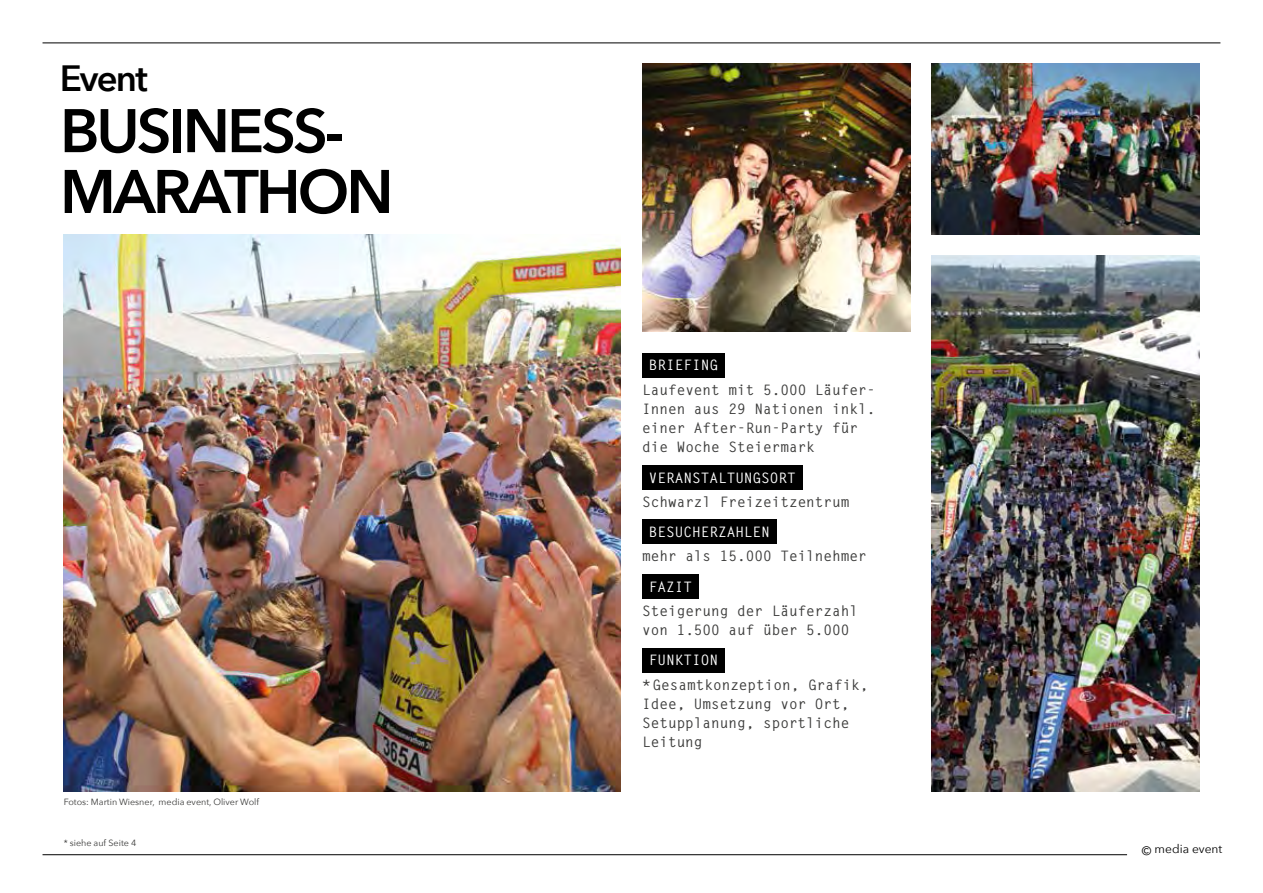
<style>
.page{position:relative;width:1263px;height:893px;background:#fff}
.page>*{position:absolute;margin:0;border:0;box-sizing:border-box;transform-origin:0 0}
.t1{font:600 60.75px/60.8px "Avenir Next";letter-spacing:-.05em;color:#000}
.t2{font:600 36.45px "Avenir Next";letter-spacing:-.05em;color:#000}
.t3{font:700 14.4px/19.2px "Letter Gothic Std";color:#3c3c3b}
.t4{font:700 14.4px "Letter Gothic Std";color:#fff}
.t5{font:12px "Avenir Next";color:#000}
.t6{font:9px "Avenir Next";color:#3c3c3b}
</style>
<div class="page">
<img style="left:931px;top:255px;width:268px;height:536px">
<img style="left:642px;top:64px;width:268px;height:268px">
<img style="left:931px;top:64px;width:268px;height:170px">
<hr style="left:43px;top:43px;width:1177px;height:1px;background:#000">
<img style="left:64px;top:234px;width:557px;height:557px">
<div style="left:642px;top:353px;width:83px;height:24px;background:#000"></div>
<div style="left:642px;top:520px;width:135px;height:24px;background:#000"></div>
<div style="left:642px;top:574px;width:57px;height:24px;background:#000"></div>
<div style="left:642px;top:648px;width:83px;height:24px;background:#000"></div>
<div style="left:642px;top:465px;width:161px;height:24px;background:#000"></div>
<hr style="left:43px;top:854px;width:1084px;height:1px;background:#000">
<h2 class="t2" style="left:60px;top:47px;width:89px">Event</h2>
<h1 class="t1" style="left:60px;top:99px;width:335px">BUSINESS-<br>MARATHON</h1>
<p class="t6" style="left:64px;top:794px;width:197px">Fotos: Martin Wiesner, media event, Oliver Wolf</p>
<p class="t6" style="left:64px;top:835px;width:74px">* siehe auf Seite 4</p>
<p class="t4" style="left:649px;top:356px;width:71px">BRIEFING</p>
<p class="t3" style="left:642px;top:380px;width:235px">Laufevent mit 5.000 Läufer-<br>Innen aus 29 Nationen inkl. einer After-Run-Party für die Woche Steiermark</p>
<p class="t4" style="left:649px;top:469px;width:148px">VERANSTALTUNGSORT</p>
<p class="t3" style="left:642px;top:492px;width:209px">Schwarzl Freizeitzentrum</p>
<p class="t4" style="left:649px;top:523px;width:122px">BESUCHERZAHLEN</p>
<p class="t3" style="left:642px;top:547px;width:226px">mehr als 15.000 Teilnehmer</p>
<p class="t4" style="left:649px;top:578px;width:45px">FAZIT</p>
<p class="t3" style="left:642px;top:601px;width:218px">Steigerung der Läuferzahl von 1.500 auf über 5.000</p>
<p class="t4" style="left:649px;top:651px;width:71px">FUNKTION</p>
<p class="t3" style="left:642px;top:675px;width:228px">*Gesamtkonzeption, Grafik,<br>Idee, Umsetzung vor Ort,<br>Setupplanung, sportliche<br>Leitung</p>
<p class="t5" style="left:1142px;top:839px;width:82px">© media event</p>
</div>
